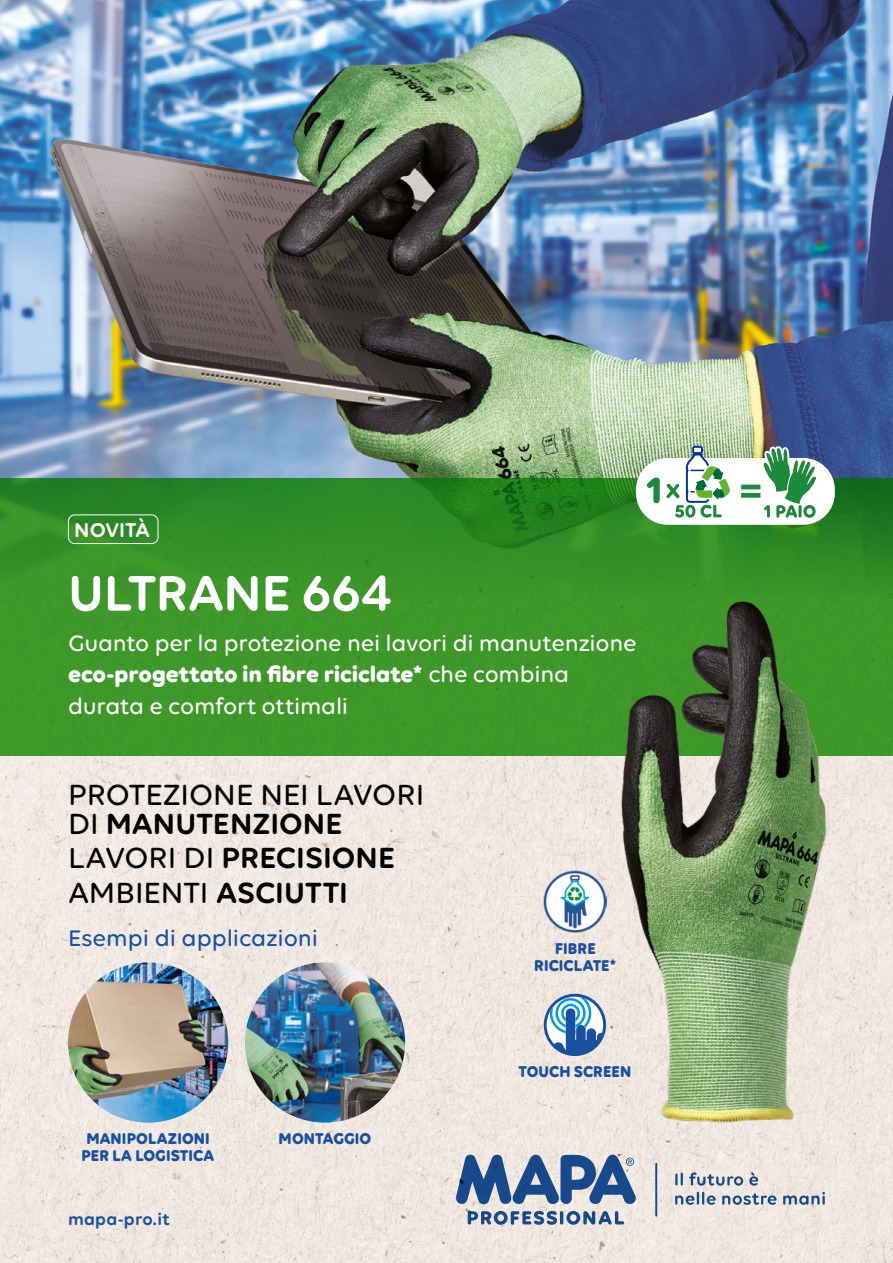
<style>
.page{position:relative;width:893px;height:1263px;background:#fff}
.page>*{position:absolute;margin:0;border:0;box-sizing:border-box;transform-origin:0 0}
.t1{font:600 54px "Volte Rounded";letter-spacing:-.015em;color:#fff}
.t2{font:600 31.5px/34.8px "Volte Rounded";color:#000}
.t3{font:500 31.5px/28.5px "Volte Rounded";color:#000}
.t4{font:500 24.3px "Volte Rounded";letter-spacing:-.005em;color:#1951a0}
.t5{font:500 24px/31.5px "Volte Rounded";letter-spacing:-.01em;color:#fff}
.t6{font:600 21.6px "Volte Rounded";letter-spacing:-.015em;color:#fff}
.t7{font:600 18px "Volte Rounded";letter-spacing:.01em;color:#1951a0}
.t8{font:700 16.95px/17px "Volte Rounded";letter-spacing:.005em;color:#1951a0;scale:.95 1}
.s1{font-weight:700}
.s2{font-weight:600}
.s3{font-weight:500}
</style>
<div class="page">
<img style="left:0;top:756px;width:893px;height:507px">
<img style="left:0;top:0;width:893px;height:478px">
<svg style="left:0;top:478px;width:893px;height:278px;fill:#3d9628"></svg>
<svg style="left:455px;top:1154px;width:183px;height:71px"></svg>
<hr style="left:655px;top:1164px;width:2px;height:51px;background:#1951a0">
<svg style="left:675px;top:1172px;width:8px;height:13px"></svg>
<svg style="left:689px;top:1172px;width:54px;height:14px"></svg>
<svg style="left:749px;top:1172px;width:9px;height:14px"></svg>
<svg style="left:675px;top:1192px;width:41px;height:13px"></svg>
<svg style="left:722px;top:1193px;width:54px;height:12px"></svg>
<svg style="left:783px;top:1192px;width:42px;height:13px"></svg>
<div style="left:68px;top:514px;width:90px;height:30px;border:1px solid #fff;border-radius:6px"></div>
<img style="left:68px;top:962px;width:160px;height:161px;border-radius:80px">
<img style="left:245px;top:962px;width:160px;height:161px;border-radius:80px">
<img style="left:606px;top:591px;width:243px;height:543px">
<div style="left:636px;top:458px;width:199px;height:67px;background:#fff;border-radius:32px"></div>
<svg style="left:647px;top:478px;width:13px;height:25px"></svg>
<svg style="left:666px;top:446px;width:67px;height:72px"></svg>
<svg style="left:741px;top:446px;width:77px;height:72px"></svg>
<svg style="left:544px;top:994px;width:62px;height:62px"></svg>
<img style="left:543px;top:870px;width:63px;height:63px">
<p class="t6" style="left:74px;top:517px;width:77px">NOVITÀ</p>
<h1 class="t1" style="left:68px;top:561px;width:325px">ULTRANE 664</h1>
<p class="t5" style="left:68px;top:626px;width:570px">Guanto per la protezione nei lavori di manutenzione <span class="s1">eco-progettato in fibre riciclate*</span> che combina durata e comfort ottimali</p>
<h2 class="t3" style="left:68px;top:780px;width:358px">PROTEZIONE NEI LAVORI<br>DI <span class="s2">MANUTENZIONE</span></h2>
<h2 class="t2" style="left:68px;top:840px;width:328px"><span class="s3">LAVORI DI</span> PRECISIONE<br><span class="s3">AMBIENTI</span> ASCIUTTI</h2>
<p class="t4" style="left:68px;top:924px;width:252px">Esempi di applicazioni</p>
<p class="t8" style="left:82px;top:1129px;width:142px">MANIPOLAZIONI<br>PER LA LOGISTICA</p>
<p class="t8" style="left:279px;top:1129px;width:99px">MONTAGGIO</p>
<p class="t7" style="left:68px;top:1208px;width:103px">mapa-pro.it</p>
<p class="t8" style="left:534px;top:939px;width:88px;text-align:center">FIBRE<br>RICICLATE*</p>
<p class="t8" style="left:518px;top:1063px;width:120px">TOUCH SCREEN</p>
</div>
